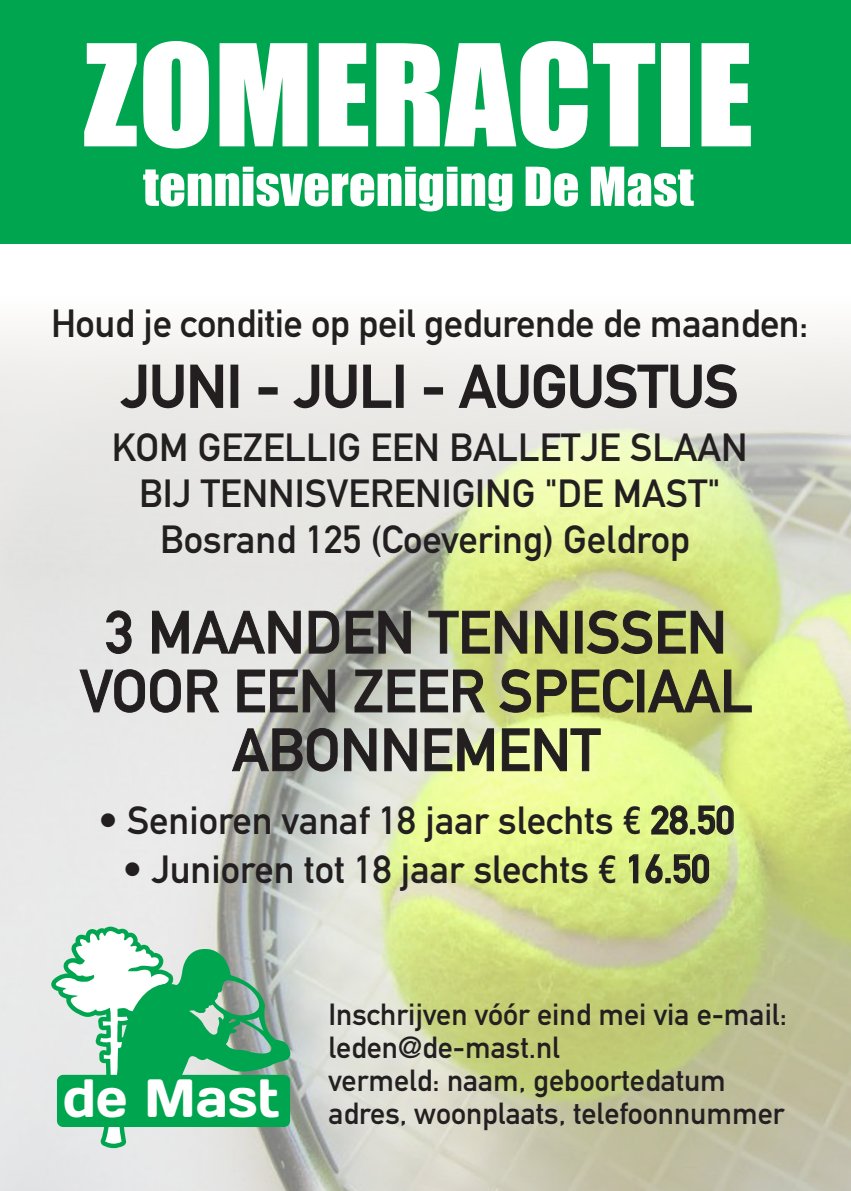
<style>
.page{position:relative;width:851px;height:1191px;background:#fff}
.page>*{position:absolute;margin:0;border:0;box-sizing:border-box;transform-origin:0 0}
.t1{font:130.4px "Impact";color:#fff;scale:1.06 1}
.t2{font:58.8px/58.8px "DIN Mittelschrift Std";color:#231f20;text-align:center}
.t3{font:53.8px "Days";color:#fff;scale:.92 1}
.t4{font:49.6px "Impact";color:#fff;scale:1.06 1}
.t5{font:38.8px/46.2px "DIN Mittelschrift Std";color:#231f20;text-align:center}
.t6{font:30.2px/33px "DIN Mittelschrift Std";color:#231f20}
</style>
<div class="page">
<img style="left:0;top:570px;width:850px;height:621px">
<svg style="left:50px;top:926px;width:245px;height:222px;background:#70c096"></svg>
<div style="left:0;top:0;width:850px;height:244px;background:#00a54f"></div>
<svg style="left:0;top:330px;width:850px;height:240px;background:#e6e8d6"></svg>
<svg style="left:106px;top:610px;width:26px;height:44px"></svg>
<svg style="left:152px;top:610px;width:149px;height:44px;background:#cbcbc9"></svg>
<svg style="left:308px;top:610px;width:31px;height:44px"></svg>
<svg style="left:345px;top:610px;width:66px;height:44px;background:#888a81"></svg>
<svg style="left:428px;top:610px;width:99px;height:44px;background:#b9c181"></svg>
<svg style="left:534px;top:610px;width:33px;height:44px"></svg>
<div style="left:575px;top:611px;width:7px;height:42px;border:1px solid #231f20"></div>
<svg style="left:586px;top:610px;width:137px;height:44px;background:#b7c06c"></svg>
<svg style="left:79px;top:669px;width:102px;height:44px;background:#cdcdcd"></svg>
<svg style="left:187px;top:669px;width:33px;height:43px"></svg>
<svg style="left:237px;top:669px;width:98px;height:43px;background:#a8a8a4"></svg>
<svg style="left:354px;top:669px;width:131px;height:43px;background:#babead"></svg>
<svg style="left:499px;top:669px;width:135px;height:44px;background:#bcc569"></svg>
<div style="left:637px;top:669px;width:7px;height:43px;border:1px solid #231f20"></div>
<svg style="left:647px;top:669px;width:104px;height:44px;background:#b9c367"></svg>
<svg style="left:231px;top:728px;width:107px;height:43px;background:#a1a39e"></svg>
<svg style="left:344px;top:728px;width:32px;height:43px"></svg>
<svg style="left:384px;top:728px;width:33px;height:43px"></svg>
<svg style="left:424px;top:728px;width:70px;height:43px;background:#c6cca6"></svg>
<svg style="left:501px;top:728px;width:100px;height:43px;background:#d3de94"></svg>
<svg style="left:650px;top:804px;width:84px;height:31px;background:#a9b76e"></svg>
<svg style="left:628px;top:853px;width:81px;height:31px;background:#a8b669"></svg>
<svg style="left:119px;top:364px;width:105px;height:45px;background:#cbc8c6"></svg>
<div style="left:230px;top:364px;width:8px;height:44px;border:1px solid #231f20"></div>
<div style="left:258px;top:387px;width:19px;height:7px;border:1px solid #231f20"></div>
<svg style="left:292px;top:364px;width:100px;height:45px;background:#d0cecb"></svg>
<div style="left:396px;top:364px;width:7px;height:44px;border:1px solid #231f20"></div>
<div style="left:424px;top:387px;width:19px;height:7px;border:1px solid #231f20"></div>
<svg style="left:457px;top:363px;width:280px;height:46px;background:#cac8c6"></svg>
<h1 class="t1" style="left:83px;top:-6px;width:633px">ZOMERACTIE</h1>
<p class="t4" style="left:143px;top:148px;width:521px">tennisvereniging De Mast</p>
<p class="t5" style="left:51px;top:300px;width:759px">Houd je conditie op peil gedurende de maanden:</p>
<h2 class="t2" style="left:121px;top:357px;width:618px">JUNI - JULI - AUGUSTUS</h2>
<p class="t5" style="left:112px;top:424px;width:637px">KOM GEZELLIG EEN BALLETJE SLAAN<br>BIJ TENNISVERENIGING "DE MAST"<br>Bosrand 125 (Coevering) Geldrop</p>
<h2 class="t2" style="left:80px;top:603px;width:674px">3 MAANDEN TENNISSEN<br>VOOR EEN ZEER SPECIAAL<br>ABONNEMENT</h2>
<p class="t5" style="left:98px;top:797px;width:637px">• Senioren vanaf 18 jaar slechts € 28.50</p>
<p class="t5" style="left:123px;top:846px;width:588px">• Junioren tot 18 jaar slechts € 16.50</p>
<h3 class="t3" style="left:63px;top:1064px;width:237px">de Mast</h3>
<p class="t6" style="left:328px;top:997px;width:460px">Inschrijven vóór eind mei via e-mail: leden@de-mast.nl<br>vermeld: naam, geboortedatum adres, woonplaats, telefoonnummer</p>
</div>
